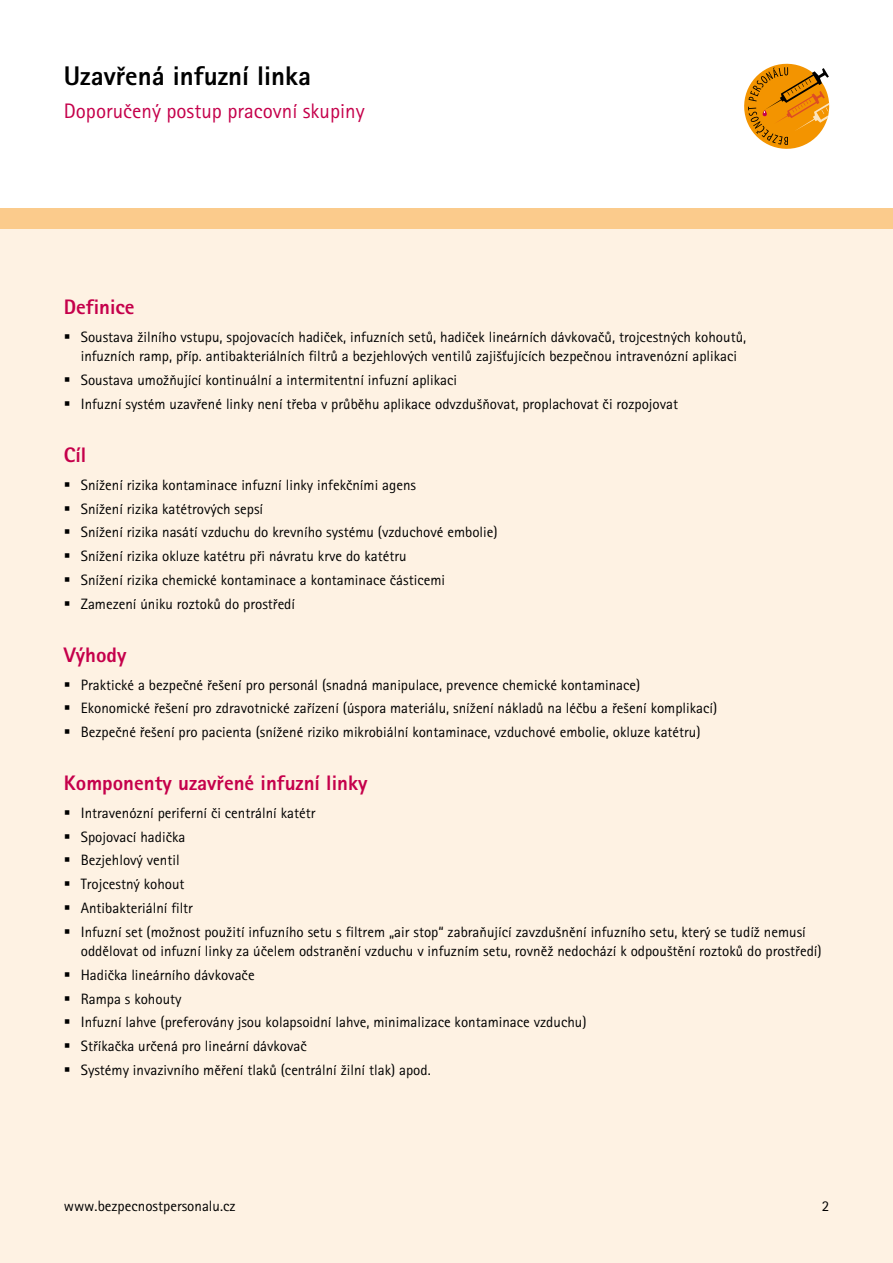
<style>
.page{position:relative;width:893px;height:1263px;background:#fff}
.page>*{position:absolute;margin:0;border:0;box-sizing:border-box;transform-origin:0 0}
.t1{font:27px "Rotis Sans Serif Extra Bold CE";color:#000}
.t2{font:21px "Rotis Sans Serif Extra Bold CE";color:#c5004b}
.t3{font:21px "Rotis Sans Serif CE";color:#c5004b}
.t4{font:15px/23.7px "Rotis Sans Serif CE";color:#000}
</style>
<div class="page">
<div style="left:0;top:208px;width:893px;height:727px;background:#fbcb8c"></div>
<div style="left:0;top:230px;width:893px;height:1033px;background:#fef2e3"></div>
<svg style="left:744px;top:64px;width:85px;height:85px"></svg>
<h1 class="t1" style="left:64px;top:59px;width:249px">Uzavřená infuzní linka</h1>
<h2 class="t3" style="left:64px;top:99px;width:302px">Doporučený postup pracovní skupiny</h2>
<h2 class="t2" style="left:64px;top:294px;width:72px">Definice</h2>
<p class="t4" style="left:81px;top:327px;width:667px;line-height:19.5px">Soustava žilního vstupu, spojovacích hadiček, infuzních setů, hadiček lineárních dávkovačů, trojcestných kohoutů, infuzních ramp, příp. antibakteriálních filtrů a bezjehlových ventilů zajišťujících bezpečnou intravenózní aplikaci</p>
<p class="t4" style="left:81px;top:368px;width:599px">Soustava umožňující kontinuální a intermitentní infuzní aplikaci<br>Infuzní systém uzavřené linky není třeba v průběhu aplikace odvzdušňovat, proplachovat či rozpojovat</p>
<h2 class="t2" style="left:64px;top:442px;width:24px">Cíl</h2>
<p class="t4" style="left:81px;top:473px;width:418px">Snížení rizika kontaminace infuzní linky infekčními agens<br>Snížení rizika katétrových sepsí<br>Snížení rizika nasátí vzduchu do krevního systému (vzduchové embolie)<br>Snížení rizika okluze katétru při návratu krve do katétru<br>Snížení rizika chemické kontaminace a kontaminace částicemi Zamezení úniku roztoků do prostředí</p>
<h2 class="t2" style="left:64px;top:642px;width:64px">Výhody</h2>
<p class="t4" style="left:81px;top:673px;width:638px">Praktické a bezpečné řešení pro personál (snadná manipulace, prevence chemické kontaminace)<br>Ekonomické řešení pro zdravotnické zařízení (úspora materiálu, snížení nákladů na léčbu a řešení komplikací)<br>Bezpečné řešení pro pacienta (snížené riziko mikrobiální kontaminace, vzduchové embolie, okluze katétru)</p>
<h2 class="t2" style="left:64px;top:770px;width:305px">Komponenty uzavřené infuzní linky</h2>
<p class="t4" style="left:81px;top:801px;width:727px">Intravenózní periferní či centrální katétr<br>Spojovací hadička<br>Bezjehlový ventil<br>Trojcestný kohout<br>Antibakteriální filtr<br>Infuzní set (možnost použití infuzního setu s filtrem „air stop“ zabraňující zavzdušnění infuzního setu, který se tudíž nemusí</p>
<p class="t4" style="left:81px;top:939px;width:742px">oddělovat od infuzní linky za účelem odstranění vzduchu v infuzním setu, rovněž nedochází k odpouštění roztoků do prostředí)<br>Hadička lineárního dávkovače<br>Rampa s kohouty<br>Infuzní lahve (preferovány jsou kolapsoidní lahve, minimalizace kontaminace vzduchu)<br>Stříkačka určená pro lineární dávkovač<br>Systémy invazivního měření tlaků (centrální žilní tlak) apod.</p>
<p class="t4" style="left:64px;top:1194px;width:173px">www.bezpecnostpersonalu.cz</p>
<p class="t4" style="left:822px;top:1194px;width:9px">2</p>
</div>
